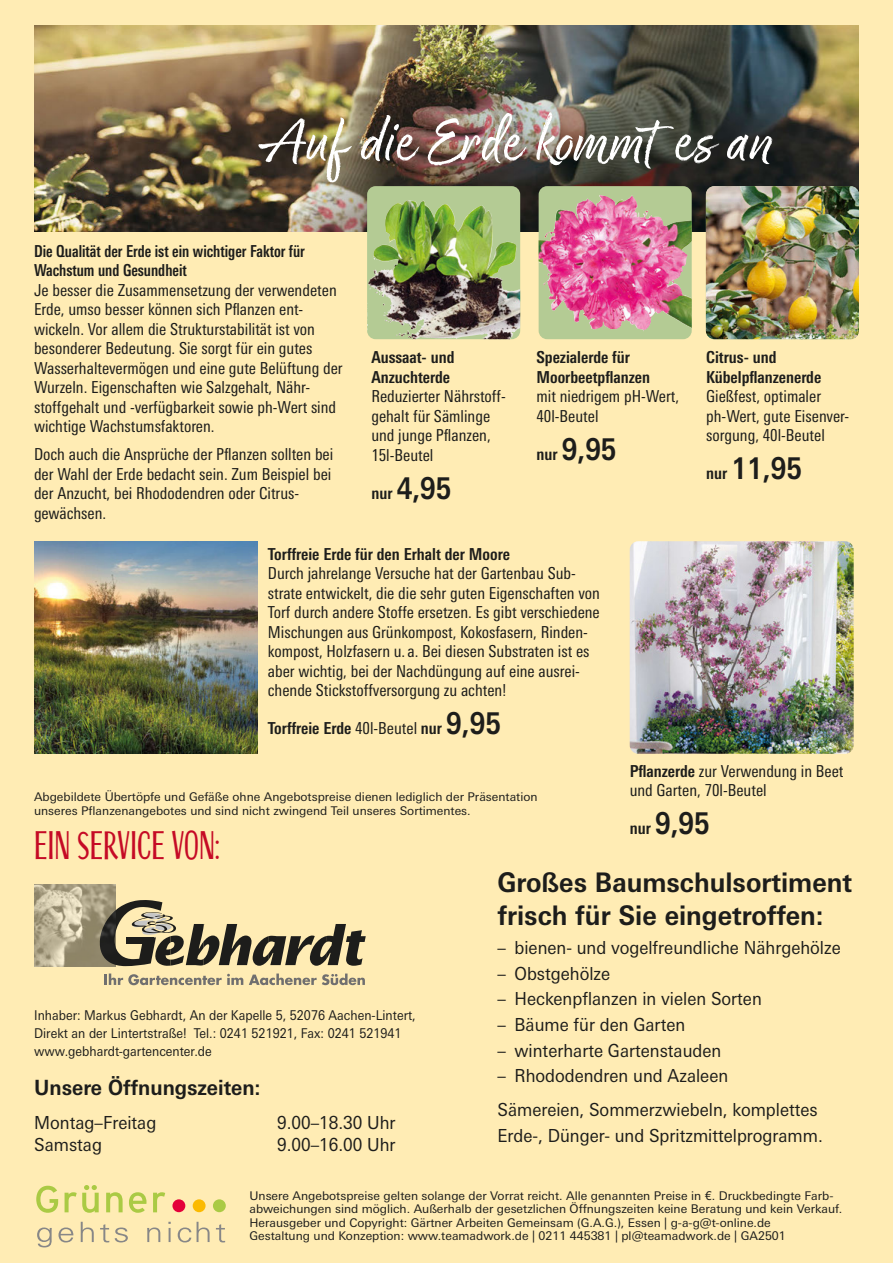
<style>
.page{position:relative;width:893px;height:1263px;background:#ffecb4}
.page>*{position:absolute;margin:0;border:0;box-sizing:border-box;transform-origin:0 0}
.t1{font:68.55px "Good Karma";color:#fff}
.t2{font:39px "Scrapbooker Sans";color:#c50a25;scale:.89 1}
.t3{font:700 30px "Univers Next Pro";color:#1d1d1b;scale:.83 1}
.t4{font:700 27px/32.4px "Univers Next Pro";color:#1d1d1b;scale:.92 1}
.t5{font:700 21px "Univers Next Pro";color:#1d1d1b;scale:.92 1}
.t6{font:18px/34px "Univers Next Pro";color:#1d1d1b;scale:.92 1}
.t7{font:condensed 16.5px/19.5px "Univers Next Pro";color:#1d1d1b}
.t8{font:700 condensed 16.5px/19.5px "Univers Next Pro";color:#1d1d1b}
.t9{font:700 condensed 16.5px/19.5px "Univers Next Pro";color:#1d1d1b;scale:.9 1}
.t10{font:13.5px/18px "Univers Next Pro";color:#1d1d1b;scale:.9 1}
.t11{font:12px/13.5px "Univers Next Pro";color:#1d1d1b}
.s1{font-weight:400}
.s2{font-stretch:normal;font-size:30px}
.s3{font-stretch:condensed;font-size:16.5px}
.s4{font-weight:700}
</style>
<div class="page">
<div style="left:172px;top:1199px;width:13px;height:13px;background:#e4003a;border-radius:50%"></div>
<div style="left:193px;top:1199px;width:13px;height:13px;background:#fbba00;border-radius:50%"></div>
<div style="left:213px;top:1199px;width:13px;height:13px;background:#aaca44;border-radius:50%"></div>
<svg style="left:36px;top:1186px;width:22px;height:27px"></svg>
<svg style="left:65px;top:1185px;width:34px;height:28px"></svg>
<svg style="left:106px;top:1192px;width:17px;height:20px"></svg>
<svg style="left:129px;top:1192px;width:18px;height:21px"></svg>
<svg style="left:153px;top:1192px;width:12px;height:20px"></svg>
<svg style="left:37px;top:1227px;width:15px;height:20px"></svg>
<svg style="left:59px;top:1227px;width:14px;height:15px"></svg>
<svg style="left:81px;top:1222px;width:13px;height:20px"></svg>
<svg style="left:100px;top:1224px;width:9px;height:18px"></svg>
<svg style="left:115px;top:1227px;width:13px;height:15px"></svg>
<svg style="left:147px;top:1227px;width:13px;height:15px"></svg>
<svg style="left:168px;top:1222px;width:3px;height:20px"></svg>
<svg style="left:178px;top:1227px;width:13px;height:15px"></svg>
<svg style="left:197px;top:1222px;width:13px;height:20px"></svg>
<svg style="left:216px;top:1224px;width:9px;height:18px"></svg>
<img style="left:34px;top:26px;width:825px;height:206px">
<img style="left:630px;top:541px;width:224px;height:213px">
<img style="left:367px;top:186px;width:153px;height:153px;border-radius:9px">
<img style="left:368px;top:200px;width:40px;height:97px">
<img style="left:539px;top:186px;width:153px;height:153px;border-radius:9px">
<img style="left:539px;top:195px;width:99px;height:135px">
<img style="left:706px;top:186px;width:153px;height:153px">
<img style="left:34px;top:541px;width:224px;height:213px">
<svg style="left:116px;top:900px;width:250px;height:66px"></svg>
<div style="left:126px;top:937px;width:28px;height:7px;background:#1d1d1b"></div>
<svg style="left:104px;top:973px;width:139px;height:12px"></svg>
<svg style="left:249px;top:973px;width:116px;height:12px"></svg>
<img style="left:34px;top:884px;width:82px;height:82px">
<h1 class="t1" style="left:258px;top:101px;width:517px">Auf die Erde kommt es an</h1>
<p class="t9" style="left:34px;top:241px;width:302px">Die Qualität der Erde ist ein wichtiger Faktor für<br>Wachstum und Gesundheit</p>
<p class="t7" style="left:34px;top:280px;width:310px">Je besser die Zusammensetzung der verwendeten Erde, umso besser können sich Pflanzen ent&shy;wickeln. Vor allem die Strukturstabilität ist von besonderer Bedeutung. Sie sorgt für ein gutes Wasserhaltevermögen und eine gute Belüftung der Wurzeln. Eigenschaften wie Salzgehalt, Nähr&shy;stoffgehalt und -verfügbarkeit sowie ph-Wert sind wichtige Wachstumsfaktoren.</p>
<p class="t7" style="left:34px;top:444px;width:301px">Doch auch die Ansprüche der Pflanzen sollten bei der Wahl der Erde bedacht sein. Zum Beispiel bei der Anzucht, bei Rhododendren oder Citrus&shy;gewächsen.</p>
<p class="t8" style="left:268px;top:544px;width:244px">Torffreie Erde für den Erhalt der Moore</p>
<p class="t7" style="left:268px;top:564px;width:334px">Durch jahrelange Versuche hat der Gartenbau Sub&shy;strate entwickelt, die die sehr guten Eigenschaften von Torf durch andere Stoffe ersetzen. Es gibt verschiedene Mischungen aus Grünkompost, Kokosfasern, Rinden&shy;kompost, Holzfasern u. a. Bei diesen Substraten ist es aber wichtig, bei der Nachdüngung auf eine ausrei&shy;chende Stickstoffversorgung zu achten!</p>
<p class="t8" style="left:268px;top:719px;width:235px">Torffreie Erde <span class="s1">40l-Beutel</span> nur <span class="s2">9,95</span></p>
<p class="t8" style="left:536px;top:348px;width:115px">Spezialerde für<br>Moorbeetpflanzen</p>
<p class="t7" style="left:536px;top:387px;width:144px">mit niedrigem pH-Wert,<br>40l-Beutel</p>
<h3 class="t3" style="left:536px;top:431px;width:98px"><span class="s3">nur</span> 9,95</h3>
<p class="t8" style="left:371px;top:348px;width:85px">Aussaat- und<br>Anzuchterde</p>
<p class="t7" style="left:371px;top:387px;width:136px">Reduzierter Nährstoff&shy;gehalt für Sämlinge und junge Pflanzen,<br>15l-Beutel</p>
<h3 class="t3" style="left:371px;top:470px;width:98px"><span class="s3">nur</span> 4,95</h3>
<p class="t8" style="left:706px;top:348px;width:117px">Citrus- und<br>Kübelpflanzenerde</p>
<p class="t7" style="left:706px;top:387px;width:144px">Gießfest, optimaler ph-Wert, gute Eisenver&shy;sorgung, 40l-Beutel</p>
<h3 class="t3" style="left:706px;top:451px;width:117px"><span class="s3">nur</span> 11,95</h3>
<p class="t11" style="left:34px;top:790px;width:505px">Abgebildete Übertöpfe und Gefäße ohne Angebotspreise dienen lediglich der Präsentation unseres Pflanzenangebotes und sind nicht zwingend Teil unseres Sortimentes.</p>
<h2 class="t2" style="left:34px;top:822px;width:210px">EIN SERVICE VON:</h2>
<p class="t7" style="left:630px;top:761px;width:215px"><span class="s4">Pflanzerde</span> zur Verwendung in Beet und Garten, 70l-Beutel</p>
<h3 class="t3" style="left:630px;top:806px;width:98px"><span class="s3">nur</span> 9,95</h3>
<p class="t10" style="left:34px;top:1006px;width:425px">Inhaber: Markus Gebhardt, An der Kapelle 5, 52076 Aachen-Lintert,<br>Direkt an der Lintertstraße! Tel.: 0241 521921, Fax: 0241 521941 www.gebhardt-gartencenter.de</p>
<p class="t5" style="left:34px;top:1075px;width:248px">Unsere Öffnungszeiten:</p>
<p class="t6" style="left:34px;top:1106px;width:134px">Montag–Freitag</p>
<p class="t6" style="left:277px;top:1106px;width:130px">9.00–18.30 Uhr</p>
<p class="t6" style="left:34px;top:1127px;width:75px">Samstag</p>
<p class="t6" style="left:277px;top:1127px;width:130px">9.00–16.00 Uhr</p>
<h3 class="t4" style="left:497px;top:866px;width:387px">Großes Baumschulsortiment frisch für Sie eingetroffen:</h3>
<p class="t6" style="left:497px;top:931px;width:375px">– bienen- und vogelfreundliche Nährgehölze</p>
<p class="t6" style="left:497px;top:956px;width:124px">– Obstgehölze</p>
<p class="t6" style="left:497px;top:982px;width:289px">– Heckenpflanzen in vielen Sorten</p>
<p class="t6" style="left:497px;top:1007px;width:206px">– Bäume für den Garten</p>
<p class="t6" style="left:497px;top:1033px;width:245px">– winterharte Gartenstauden</p>
<p class="t6" style="left:497px;top:1058px;width:350px">– Rhododendren und Azaleen<br>Sämereien, Sommerzwiebeln, komplettes</p>
<p class="t6" style="left:497px;top:1118px;width:355px">Erde-, Dünger- und Spritzmittelprogramm.</p>
<p class="t11" style="left:249px;top:1189px;width:594px">Unsere Angebotspreise gelten solange der Vorrat reicht. Alle genannten Preise in €. Druckbedingte Farb&shy;abweichungen sind möglich. Außerhalb der gesetzlichen Öffnungszeiten keine Beratung und kein Verkauf.<br>Herausgeber und Copyright: Gärtner Arbeiten Gemeinsam (G.A.G.), Essen | g-a-g@t-online.de<br>Gestaltung und Konzeption: www.teamadwork.de | 0211 445381 | pl@teamadwork.de | GA2501</p>
</div>
